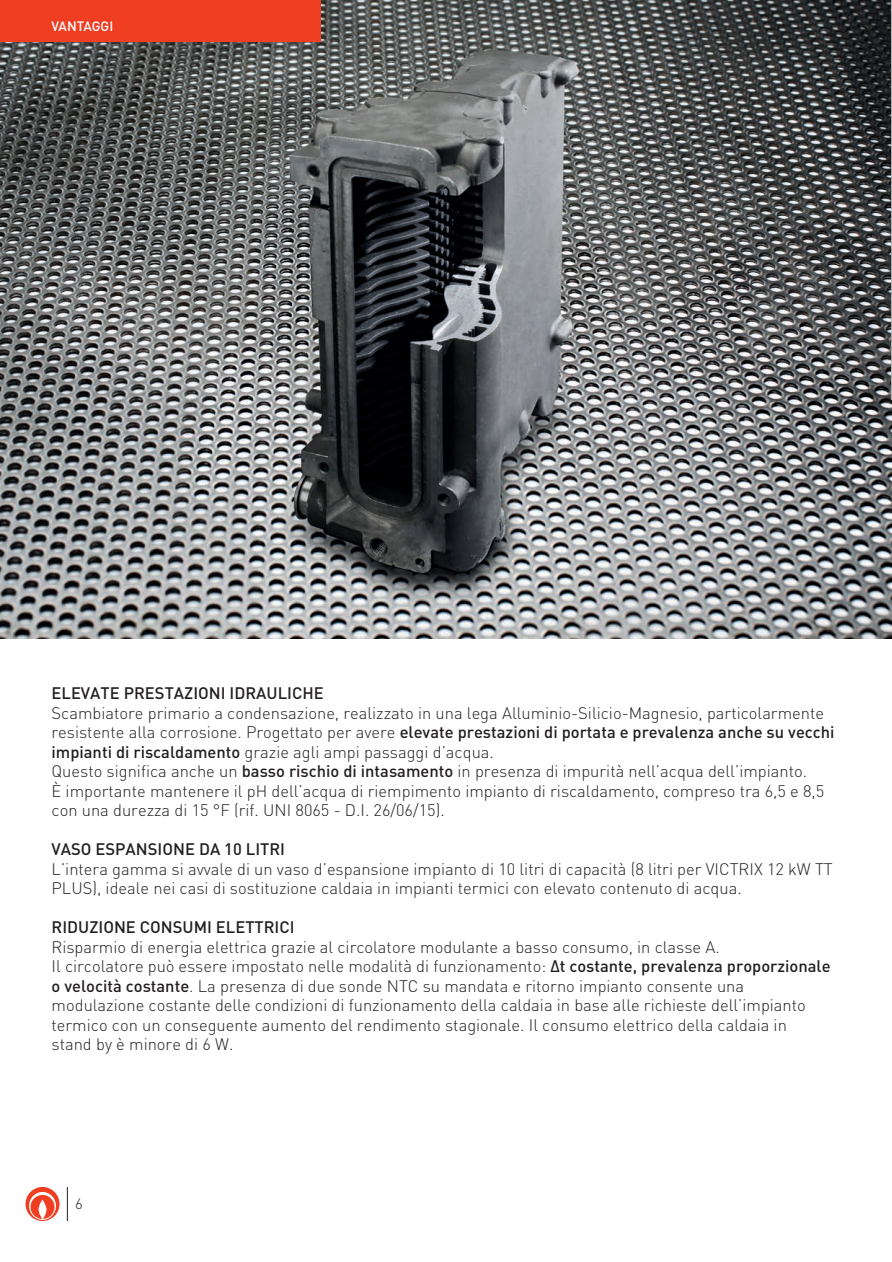
<style>
.page{position:relative;width:892px;height:1262px;background:#fff}
.page>*{position:absolute;margin:0;border:0;box-sizing:border-box;transform-origin:0 0}
.t1{font:300 16.5px/19.5px "DIN";color:#231f20}
.t2{font:500 16.5px "DIN";color:#231f20}
.t3{font:300 15px "DIN";color:#231f20}
.t4{font:500 13.5px "DIN";color:#fff}
.s1{font-weight:500}
.s2{font-family:"Helvetica Neue LT Std";font-weight:500;font-stretch:condensed}
</style>
<div class="page">
<hr style="left:890px;top:0;width:1px;height:639px;background:#e6e7e9">
<img style="left:0;top:0;width:890px;height:639px">
<img style="left:890px;top:1px;width:1px;height:403px">
<hr style="left:67px;top:1187px;width:1px;height:34px;background:#231f20">
<svg style="left:25px;top:1187px;width:34px;height:34px"></svg>
<div style="left:0;top:0;width:321px;height:42px;background:#ef3e22"></div>
<p class="t4" style="left:51px;top:18px;width:63px">VANTAGGI</p>
<p class="t2" style="left:52px;top:683px;width:274px">ELEVATE PRESTAZIONI IDRAULICHE</p>
<p class="t1" style="left:52px;top:703px;width:784px">Scambiatore primario a condensazione, realizzato in una lega Alluminio-Silicio-Magnesio, particolarmente resistente alla corrosione. Progettato per avere <span class="s1">elevate prestazioni di portata e prevalenza anche su vecchi impianti di riscaldamento</span> grazie agli ampi passaggi d’acqua.<br>Questo significa anche un <span class="s1">basso rischio di intasamento</span> in presenza di impurità nell’acqua dell’impianto.<br>È importante mantenere il pH dell’acqua di riempimento impianto di riscaldamento, compreso tra 6,5 e 8,5 con una durezza di 15 °F (rif. UNI 8065 - D.I. 26/06/15).</p>
<p class="t2" style="left:52px;top:839px;width:235px">VASO ESPANSIONE DA 10 LITRI</p>
<p class="t1" style="left:52px;top:859px;width:782px">L’intera gamma si avvale di un vaso d’espansione impianto di 10 litri di capacità (8 litri per VICTRIX 12 kW TT<br>PLUS), ideale nei casi di sostituzione caldaia in impianti termici con elevato contenuto di acqua.</p>
<p class="t2" style="left:52px;top:917px;width:244px">RIDUZIONE CONSUMI ELETTRICI</p>
<p class="t1" style="left:52px;top:937px;width:780px">Risparmio di energia elettrica grazie al circolatore modulante a basso consumo, in classe A.<br>Il circolatore può essere impostato nelle modalità di funzionamento: <span class="s2">∆</span><span class="s1">t costante, prevalenza proporzionale o velocità costante</span>. La presenza di due sonde NTC su mandata e ritorno impianto consente una modulazione costante delle condizioni di funzionamento della caldaia in base alle richieste dell’impianto termico con un conseguente aumento del rendimento stagionale. Il consumo elettrico della caldaia in stand by è minore di 6 W.</p>
<p class="t3" style="left:75px;top:1195px;width:9px">6</p>
</div>
